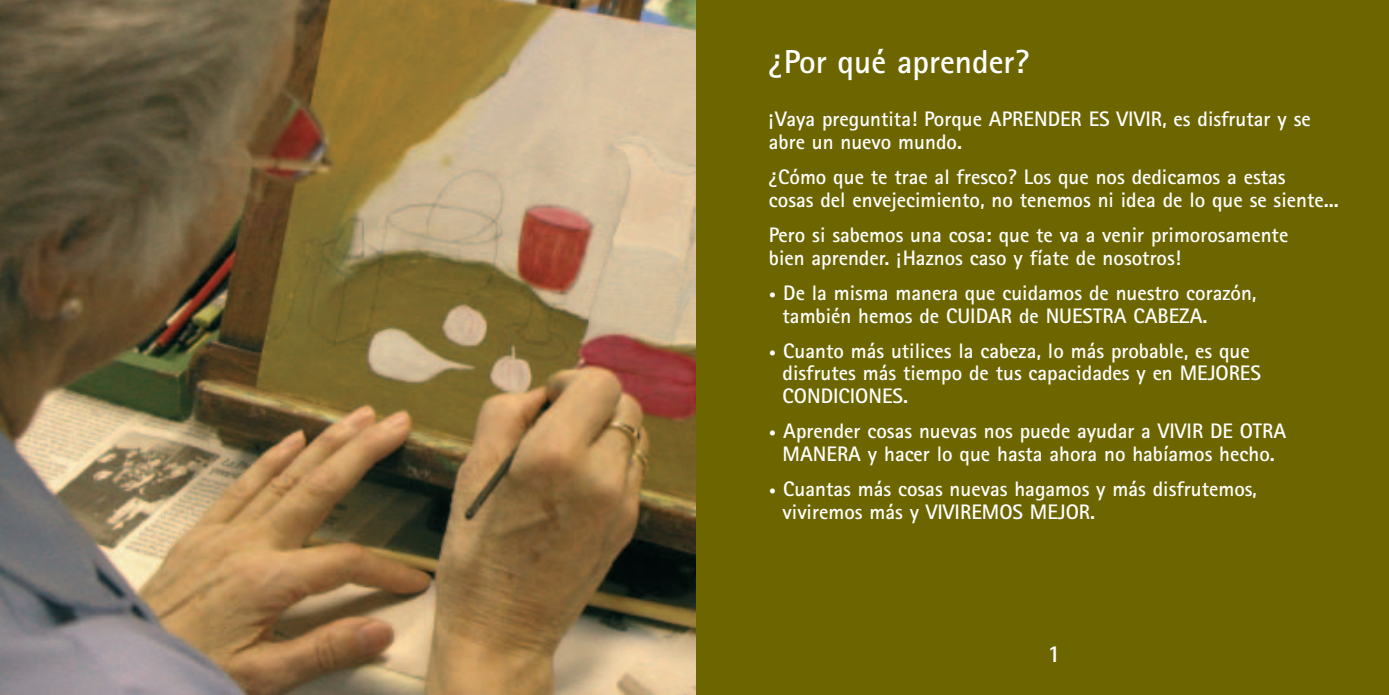
<style>
.page{position:relative;width:1389px;height:695px;background:#fff}
.page>*{position:absolute;margin:0;border:0;box-sizing:border-box;transform-origin:0 0}
.t1{font:700 33.25px "Rotis Sans Serif";color:#fff}
.t2{font:700 24.5px "Rotis Sans Serif";color:#fff}
.t3{font:700 21px/22.8px "Rotis Sans Serif";color:#fff}
.s1{font-size:14px}
</style>
<div class="page">
<img style="left:0;top:0;width:696px;height:694px">
<div style="left:696px;top:0;width:693px;height:694px;background:#6d6600"></div>
<h1 class="t1" style="left:769px;top:50px;width:262px">¿Por qué aprender?</h1>
<p class="t3" style="left:769px;top:110px;width:543px">¡Vaya preguntita! Porque APRENDER ES VIVIR, es disfrutar y se abre un nuevo mundo.</p>
<p class="t3" style="left:769px;top:168px;width:572px">¿Cómo que te trae al fresco? Los que nos dedicamos a estas<br>cosas del envejecimiento, no tenemos ni idea de lo que se siente...</p>
<p class="t3" style="left:769px;top:225px;width:521px">Pero si sabemos una cosa: que te va a venir primorosamente bien aprender. ¡Haznos caso y fíate de nosotros!</p>
<p class="t3" style="left:783px;top:283px;width:476px;text-indent:-14px"><span class="s1">•</span> De la misma manera que cuidamos de nuestro corazón, también hemos de CUIDAR de NUESTRA CABEZA.</p>
<p class="t3" style="left:783px;top:341px;width:480px;text-indent:-14px"><span class="s1">•</span> Cuanto más utilices la cabeza, lo más probable, es que disfrutes más tiempo de tus capacidades y en MEJORES<br>CONDICIONES.</p>
<p class="t3" style="left:769px;top:421px;width:519px;text-align:center"><span class="s1">•</span> Aprender cosas nuevas nos puede ayudar a VIVIR DE OTRA<br>MANERA y hacer lo que hasta ahora no habíamos hecho.</p>
<p class="t3" style="left:783px;top:479px;width:476px;text-indent:-14px"><span class="s1">•</span> Cuantas más cosas nuevas hagamos y más disfrutemos, viviremos más y VIVIREMOS MEJOR.</p>
<p class="t2" style="left:1048px;top:645px;width:15px">1</p>
</div>
